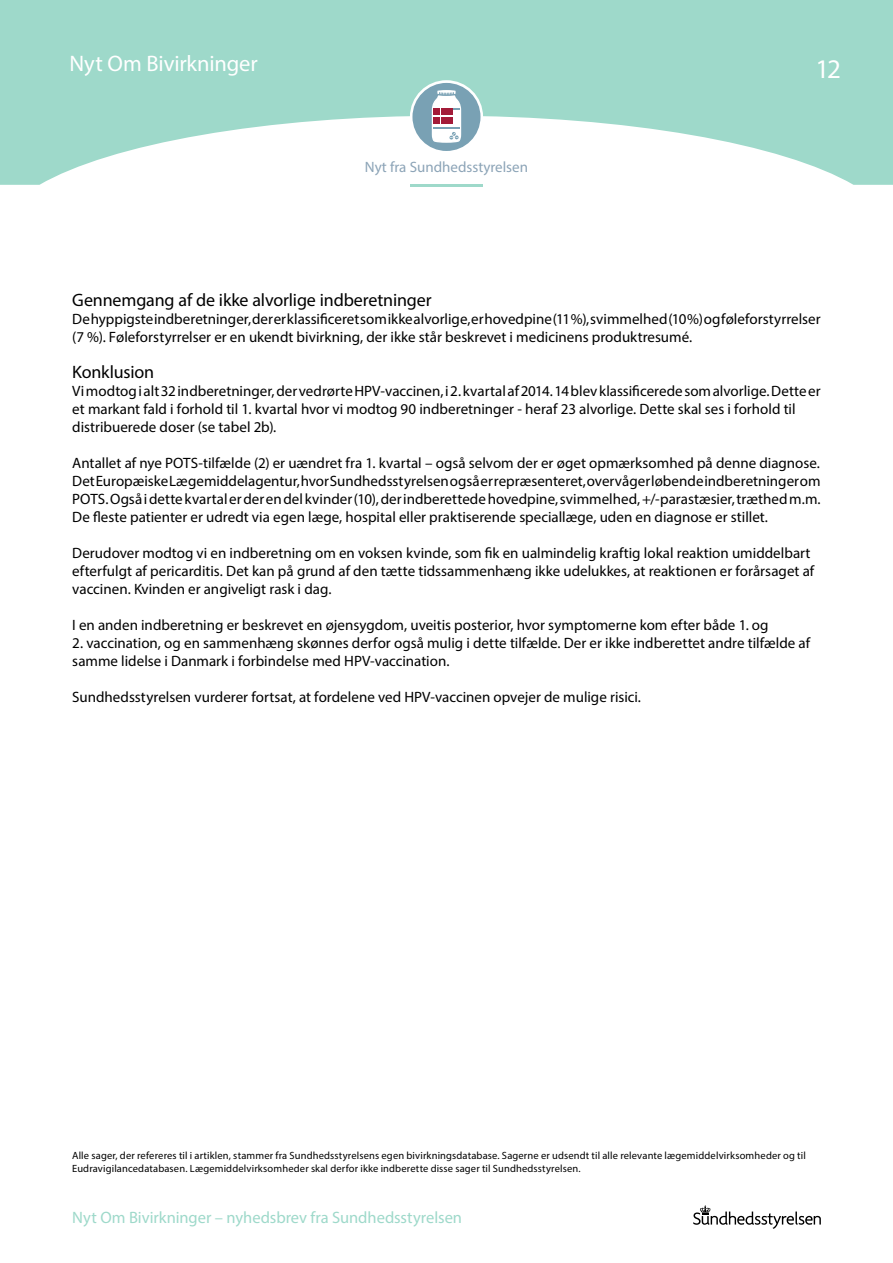
<style>
.page{position:relative;width:893px;height:1263px;background:#fff}
.page>*{position:absolute;margin:0;border:0;box-sizing:border-box;transform-origin:0 0}
.t1{font:27px "Myriad Pro";color:#fff}
.t2{font:22.5px "Myriad Pro";letter-spacing:-.005em;color:#fff}
.Indhold_sidetal{font:18px "Myriad Pro";letter-spacing:-.005em;color:#000}
.t3{font:16.5px "Myriad Pro";color:#9ed9ca}
.Indhold_sidetal-2{font:15px/18px "Myriad Pro";color:#000}
.overskrift3{font:15px "Myriad Pro";color:#8ca4b7}
.Indhold_sidetal-3{font:10.5px/13.5px "Myriad Pro";letter-spacing:.015em;color:#000}
</style>
<div class="page">
<svg style="left:0;top:0;width:893px;height:185px;fill:#9ed9ca"></svg>
<svg style="left:693px;top:1205px;width:128px;height:24px"></svg>
<svg style="left:410px;top:80px;width:73px;height:73px"></svg>
<div style="left:412px;top:83px;width:68px;height:68px;background:#79a1b4;border-radius:50%"></div>
<svg style="left:432px;top:90px;width:29px;height:53px"></svg>
<div style="left:433px;top:108px;width:7px;height:7px;background:#a31b38"></div>
<div style="left:442px;top:108px;width:11px;height:7px;background:#a31b38"></div>
<div style="left:433px;top:117px;width:7px;height:7px;background:#a31b38"></div>
<div style="left:442px;top:117px;width:11px;height:7px;background:#a31b38"></div>
<hr style="left:410px;top:185px;width:73px;height:2px;background:#9ed9ca">
<h2 class="t2" style="left:70px;top:49px;width:190px">Nyt Om Bivirkninger</h2>
<p class="overskrift3" style="left:365px;top:157px;width:165px">Nyt fra Sundhedsstyrelsen</p>
<h1 class="t1" style="left:815px;top:52px;width:27px">12</h1>
<p class="Indhold_sidetal" style="left:72px;top:288px;width:361px">Gennemgang af de ikke alvorlige indberetninger</p>
<p class="Indhold_sidetal-2" style="left:72px;top:309px;width:750px">De hyppigste indberetninger, der er klassificeret som ikke alvorlige, er hovedpine (11 %), svimmelhed (10 %) og føleforstyrrelser (7 %). Føleforstyrrelser er en ukendt bivirkning, der ikke står beskrevet i medicinens produktresumé.</p>
<p class="Indhold_sidetal" style="left:72px;top:360px;width:83px">Konklusion</p>
<p class="Indhold_sidetal-2" style="left:72px;top:381px;width:750px">Vi modtog i alt 32 indberetninger, der vedrørte HPV-vaccinen, i 2. kvartal af 2014. 14 blev klassificerede som alvorlige. Dette er et markant fald i forhold til 1. kvartal hvor vi modtog 90 indberetninger - heraf 23 alvorlige. Dette skal ses i forhold til distribuerede doser (se tabel 2b).</p>
<p class="Indhold_sidetal-2" style="left:72px;top:453px;width:750px;text-align:justify">Antallet af nye POTS-tilfælde (2) er uændret fra 1. kvartal – også selvom der er øget opmærksomhed på denne diagnose.<br>Det Europæiske Lægemiddelagentur, hvor Sundhedsstyrelsen også er repræsenteret, overvåger løbende indberetninger om POTS. Også i dette kvartal er der en del kvinder (10), der indberettede hovedpine, svimmelhed, +/-parastæsier, træthed m.m.<br>De fleste patienter er udredt via egen læge, hospital eller praktiserende speciallæge, uden en diagnose er stillet.</p>
<p class="Indhold_sidetal-2" style="left:72px;top:543px;width:743px">Derudover modtog vi en indberetning om en voksen kvinde, som fik en ualmindelig kraftig lokal reaktion umiddelbart efterfulgt af pericarditis. Det kan på grund af den tætte tidssammenhæng ikke udelukkes, at reaktionen er forårsaget af vaccinen. Kvinden er angiveligt rask i dag.</p>
<p class="Indhold_sidetal-2" style="left:72px;top:615px;width:698px">I en anden indberetning er beskrevet en øjensygdom, uveitis posterior, hvor symptomerne kom efter både 1. og</p>
<p class="Indhold_sidetal-2" style="left:72px;top:633px;width:739px">2. vaccination, og en sammenhæng skønnes derfor også mulig i dette tilfælde. Der er ikke indberettet andre tilfælde af samme lidelse i Danmark i forbindelse med HPV-vaccination.</p>
<p class="Indhold_sidetal-2" style="left:72px;top:687px;width:570px">Sundhedsstyrelsen vurderer fortsat, at fordelene ved HPV-vaccinen opvejer de mulige risici.</p>
<p class="Indhold_sidetal-3" style="left:72px;top:1148px;width:735px">Alle sager, der refereres til i artiklen, stammer fra Sundhedsstyrelsens egen bivirkningsdatabase. Sagerne er udsendt til alle relevante lægemiddelvirksomheder og til<br>Eudravigilancedatabasen. Lægemiddelvirksomheder skal derfor ikke indberette disse sager til Sundhedsstyrelsen.</p>
<p class="t3" style="left:72px;top:1207px;width:391px">Nyt Om Bivirkninger – nyhedsbrev fra Sundhedsstyrelsen</p>
</div>
